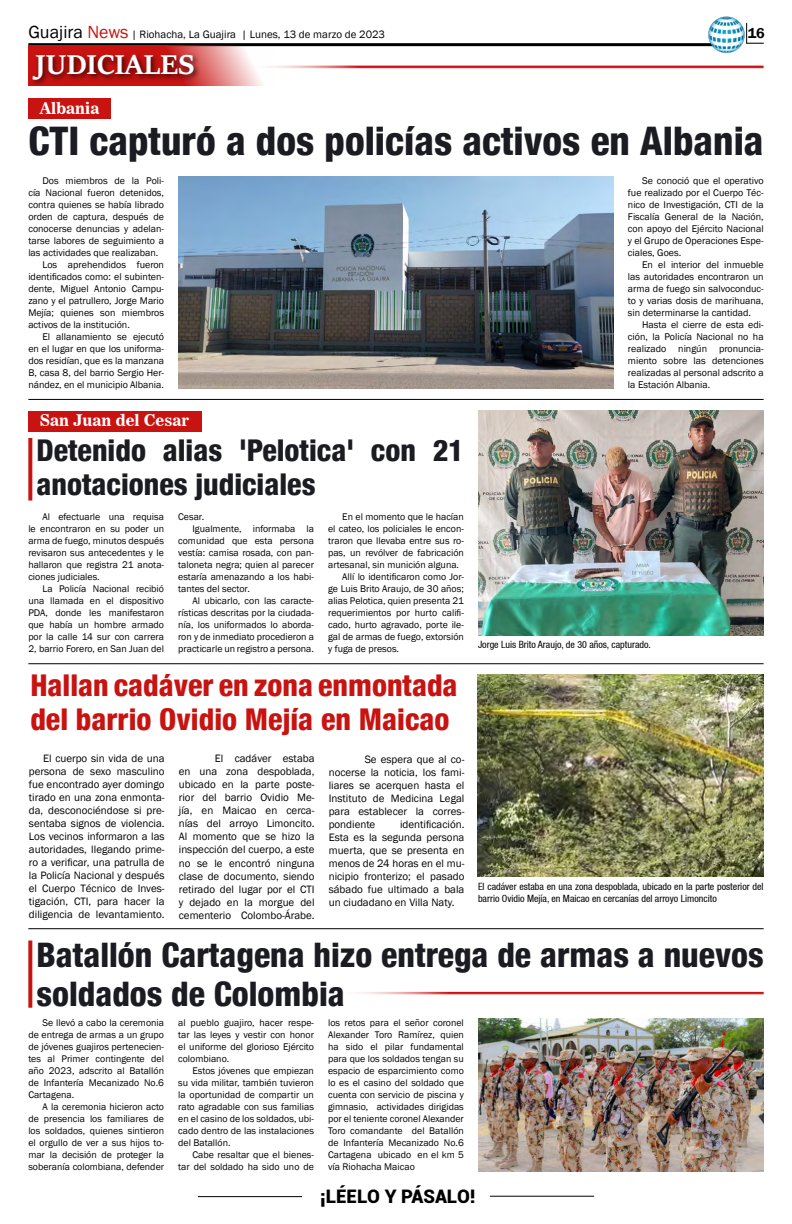
<style>
.page{position:relative;width:792px;height:1224px;background:#fff}
.page>*{position:absolute;margin:0;border:0;box-sizing:border-box;transform-origin:0 0}
.t1{font:800 condensed 39.4px "Helvetica 87";color:#1b1b22}
.t2{font:800 condensed 33.8px/39.3px "Helvetica 87";color:#1b1b22}
.t3{font:800 condensed 30px/33.9px "Helvetica 87";color:#c91311}
.t4{font:800 condensed 30px/33.9px "Helvetica 87";color:#1b1b22}
.t5{font:700 30px "Sitka Heading";color:#fff}
.t6{font:900 18.7px "Roboto";color:#000}
.t7{font:16px "News 706 BT Bold C";color:#fff}
.t8{font:600 14.7px "Franklin Gothic";color:#000}
.t9{font:11px/13px "Franklin Gothic";color:#000;text-align:justify}
.t10{font:10px/12px "Franklin Gothic";color:#000;text-align:justify}
.t11{font:condensed 10px/12px "Helvetica 57";color:#000}
.t12{font:9.9px/12px "Franklin Gothic";color:#000;text-align:justify}
.s1{font-size:18px}
.s2{font-size:18px;color:#c91311}
</style>
<div class="page">
<hr style="left:198px;top:1196px;width:104px;height:1px;background:#000">
<hr style="left:490px;top:1196px;width:104px;height:1px;background:#000">
<hr style="left:28px;top:43px;width:688px;height:3px;background:#000">
<img style="left:708px;top:16px;width:37px;height:37px">
<svg style="left:746px;top:23px;width:18px;height:21px"></svg>
<hr style="left:336px;top:992px;width:428px;height:3px;background:#c91311">
<hr style="left:28px;top:399px;width:736px;height:1px;background:#000">
<hr style="left:28px;top:663px;width:736px;height:1px;background:#000">
<hr style="left:28px;top:928px;width:736px;height:1px;background:#000">
<svg style="left:28px;top:438px;width:4px;height:63px"></svg>
<svg style="left:28px;top:941px;width:4px;height:67px"></svg>
<div style="left:28px;top:411px;width:174px;height:20px;background:#c91311"></div>
<div style="left:28px;top:98px;width:83px;height:21px;background:#c91311"></div>
<svg style="left:28px;top:45px;width:245px;height:41px"></svg>
<div style="left:29px;top:52px;width:172px;height:35px;background:#000;opacity:.75"></div>
<hr style="left:246px;top:66px;width:518px;height:3px;background:#c91311">
<img style="left:178px;top:177px;width:436px;height:211px">
<img style="left:478px;top:411px;width:286px;height:224px">
<img style="left:478px;top:674px;width:286px;height:202px">
<img style="left:478px;top:1019px;width:286px;height:153px">
<p class="t9" style="left:28px;top:28px;width:358px"><span class="s1">Guajira</span> <span class="s2">News</span> | Riohacha, La Guajira | Lunes, 13 de marzo de 2023</p>
<h3 class="t8" style="left:748px;top:24px;width:19px">16</h3>
<h3 class="t5" style="left:35px;top:42px;width:161px">JUDICIALES</h3>
<h3 class="t7" style="left:40px;top:98px;width:61px">Albania</h3>
<h1 class="t1" style="left:28px;top:116px;width:737px">CTI capturó a dos policías activos en Albania</h1>
<p class="t10" style="left:43px;top:175px;width:123px">Dos miembros de la Poli-</p>
<p class="t10" style="left:28px;top:187px;width:137px">cía Nacional fueron detenidos,</p>
<p class="t10" style="left:28px;top:199px;width:137px">contra quienes se había librado</p>
<p class="t10" style="left:28px;top:211px;width:137px">orden de captura, después de</p>
<p class="t10" style="left:28px;top:223px;width:137px">conocerse denuncias y adelan-</p>
<p class="t10" style="left:28px;top:235px;width:137px">tarse labores de seguimiento a</p>
<p class="t10" style="left:28px;top:247px;width:132px">las actividades que realizaban.</p>
<p class="t10" style="left:43px;top:259px;width:123px">Los aprehendidos fueron</p>
<p class="t10" style="left:28px;top:271px;width:137px">identificados como: el subinten-</p>
<p class="t10" style="left:28px;top:283px;width:137px">dente, Miguel Antonio Campu-</p>
<p class="t10" style="left:28px;top:295px;width:137px">zano y el patrullero, Jorge Mario</p>
<p class="t10" style="left:28px;top:307px;width:137px">Mejía; quienes son miembros</p>
<p class="t10" style="left:28px;top:319px;width:103px">activos de la institución.</p>
<p class="t10" style="left:43px;top:331px;width:123px">El allanamiento se ejecutó</p>
<p class="t10" style="left:28px;top:343px;width:137px">en el lugar en que los uniforma-</p>
<p class="t10" style="left:28px;top:355px;width:137px">dos residían, que es la manzana</p>
<p class="t10" style="left:28px;top:367px;width:137px">B, casa 8, del barrio Sergio Her-</p>
<p class="t10" style="left:28px;top:379px;width:137px">nández, en el municipio Albania.</p>
<h3 class="t7" style="left:40px;top:411px;width:151px">San Juan del Cesar</h3>
<h3 class="t4" style="left:37px;top:433px;width:429px">Detenido alias 'Pelotica' con 21 anotaciones judiciales</h3>
<p class="t12" style="left:28px;top:511px;width:137px;text-indent:14px">Al efectuarle una requisa le encontraron en su poder un arma de fuego, minutos después revisaron sus antecedentes y le hallaron que registra 21 anota&shy;ciones judiciales.</p>
<p class="t12" style="left:28px;top:583px;width:137px;text-indent:14px">La Policía Nacional recibió una llamada en el dispositivo PDA, donde les manifestaron que había un hombre armado por la calle 14 sur con carrera 2, barrio Forero, en San Juan del</p>
<p class="t12" style="left:178px;top:511px;width:27px">Cesar.</p>
<p class="t12" style="left:192px;top:523px;width:123px">Igualmente, informaba la</p>
<p class="t12" style="left:178px;top:535px;width:137px">comunidad que esta persona</p>
<p class="t12" style="left:178px;top:547px;width:137px">vestía: camisa rosada, con pan-</p>
<p class="t12" style="left:178px;top:559px;width:137px">taloneta negra; quien al parecer</p>
<p class="t12" style="left:178px;top:571px;width:137px">estaría amenazando a los habi-</p>
<p class="t12" style="left:178px;top:583px;width:73px">tantes del sector.</p>
<p class="t12" style="left:192px;top:595px;width:123px">Al ubicarlo, con las caracte-</p>
<p class="t12" style="left:178px;top:607px;width:137px">rísticas descritas por la ciudada-</p>
<p class="t12" style="left:178px;top:619px;width:137px">nía, los uniformados lo aborda-</p>
<p class="t12" style="left:178px;top:631px;width:137px">ron y de inmediato procedieron a</p>
<p class="t12" style="left:178px;top:643px;width:137px">practicarle un registro a persona.</p>
<p class="t12" style="left:342px;top:511px;width:123px">En el momento que le hacían</p>
<p class="t12" style="left:328px;top:523px;width:137px">el cateo, los policiales le encon-</p>
<p class="t12" style="left:328px;top:535px;width:137px">traron que llevaba entre sus ro-</p>
<p class="t12" style="left:328px;top:547px;width:137px">pas, un revólver de fabricación</p>
<p class="t12" style="left:328px;top:559px;width:132px">artesanal, sin munición alguna.</p>
<p class="t12" style="left:342px;top:571px;width:123px">Allí lo identificaron como Jor-</p>
<p class="t12" style="left:328px;top:583px;width:137px">ge Luis Brito Araujo, de 30 años;</p>
<p class="t12" style="left:328px;top:595px;width:137px">alias Pelotica, quien presenta 21</p>
<p class="t12" style="left:328px;top:607px;width:137px">requerimientos por hurto califi-</p>
<p class="t12" style="left:328px;top:619px;width:137px">cado, hurto agravado, porte ile-</p>
<p class="t12" style="left:328px;top:631px;width:137px">gal de armas de fuego, extorsión</p>
<p class="t12" style="left:328px;top:643px;width:72px">y fuga de presos.</p>
<h3 class="t3" style="left:30px;top:668px;width:429px">Hallan cadáver en zona enmontada del barrio Ovidio Mejía en Maicao</h3>
<p class="t9" style="left:29px;top:753px;width:137px;text-indent:14px">El cuerpo sin vida de una persona de sexo masculino fue encontrado ayer domingo tirado en una zona enmonta&shy;da, desconociéndose si pre&shy;sentaba signos de violencia.<br>Los vecinos informaron a las autoridades, llegando prime&shy;ro a verificar, una patrulla de la Policía Nacional y después el Cuerpo Técnico de Inves&shy;tigación, CTI, para hacer la diligencia de levantamiento.</p>
<p class="t9" style="left:179px;top:753px;width:137px;text-indent:36px">El cadáver estaba en una zona despoblada, ubicado en la parte poste&shy;rior del barrio Ovidio Me&shy;jía, en Maicao en cerca&shy;nías del arroyo Limoncito.<br>Al momento que se hizo la inspección del cuerpo, a este no se le encontró ninguna clase de documento, siendo retirado del lugar por el CTI y dejado en la morgue del cementerio Colombo-Árabe.</p>
<p class="t9" style="left:329px;top:753px;width:137px;text-indent:36px">Se espera que al co&shy;nocerse la noticia, los fami&shy;liares se acerquen hasta el Instituto de Medicina Legal para establecer la corres&shy;pondiente</p>
<p class="t9" style="left:329px;top:818px;width:137px;text-indent:71px">identificación.<br>Esta es la segunda persona muerta, que se presenta en menos de 24 horas en el mu&shy;nicipio fronterizo; el pasado sábado fue ultimado a bala un ciudadano en Villa Naty.</p>
<p class="t10" style="left:628px;top:175px;width:137px;text-indent:14px">Se conoció que el operativo fue realizado por el Cuerpo Téc&shy;nico de Investigación, CTI de la Fiscalía General de la Nación, con apoyo del Ejército Nacional y el Grupo de Operaciones Espe&shy;ciales, Goes.</p>
<p class="t10" style="left:628px;top:259px;width:137px;text-indent:14px">En el interior del inmueble las autoridades encontraron un arma de fuego sin salvoconduc&shy;to y varias dosis de marihuana, sin determinarse la cantidad.</p>
<p class="t10" style="left:628px;top:319px;width:137px;text-indent:14px">Hasta el cierre de esta edi&shy;ción, la Policía Nacional no ha realizado ningún pronuncia&shy;miento sobre las detenciones realizadas al personal adscrito a la Estación Albania.</p>
<p class="t11" style="left:478px;top:638px;width:174px">Jorge Luis Brito Araujo, de 30 años, capturado.</p>
<p class="t11" style="left:478px;top:880px;width:287px">El cadáver estaba en una zona despoblada, ubicado en la parte posterior del barrio Ovidio Mejía, en Maicao en cercanías del arroyo Limoncito</p>
<h2 class="t2" style="left:37px;top:935px;width:729px">Batallón Cartagena hizo entrega de armas a nuevos soldados de Colombia</h2>
<p class="t12" style="left:28px;top:1017px;width:137px;text-indent:14px">Se llevó a cabo la ceremonia de entrega de armas a un grupo de jóvenes guajiros pertenecien&shy;tes al Primer contingente del año 2023, adscrito al Batallón de Infantería Mecanizado No.6<br>Cartagena.</p>
<p class="t12" style="left:28px;top:1101px;width:137px;text-indent:14px">A la ceremonia hicieron acto de presencia los familiares de los soldados, quienes sintieron el orgullo de ver a sus hijos to&shy;mar la decisión de proteger la soberanía colombiana, defender</p>
<p class="t12" style="left:178px;top:1017px;width:137px">al pueblo guajiro, hacer respe&shy;tar las leyes y vestir con honor el uniforme del glorioso Ejército colombiano.</p>
<p class="t12" style="left:178px;top:1065px;width:137px;text-indent:14px">Estos jóvenes que empiezan su vida militar, también tuvieron la oportunidad de compartir un rato agradable con sus familias en el casino de los soldados, ubi&shy;cado dentro de las instalaciones del Batallón.</p>
<p class="t12" style="left:178px;top:1149px;width:137px;text-align:right">Cabe resaltar que el bienes-<br>tar del soldado ha sido uno de</p>
<p class="t12" style="left:328px;top:1017px;width:137px">los retos para el señor coronel Alexander Toro Ramírez, quien ha sido el pilar fundamental para que los soldados tengan su espacio de esparcimiento como lo es el casino del soldado que cuenta con servicio de piscina y gimnasio, actividades dirigidas por el teniente coronel Alexander Toro comandante del Batallón de Infantería Mecanizado No.6<br>Cartagena ubicado en el km 5 vía Riohacha Maicao</p>
<h3 class="t6" style="left:320px;top:1183px;width:157px">¡LÉELO Y PÁSALO!</h3>
</div>
